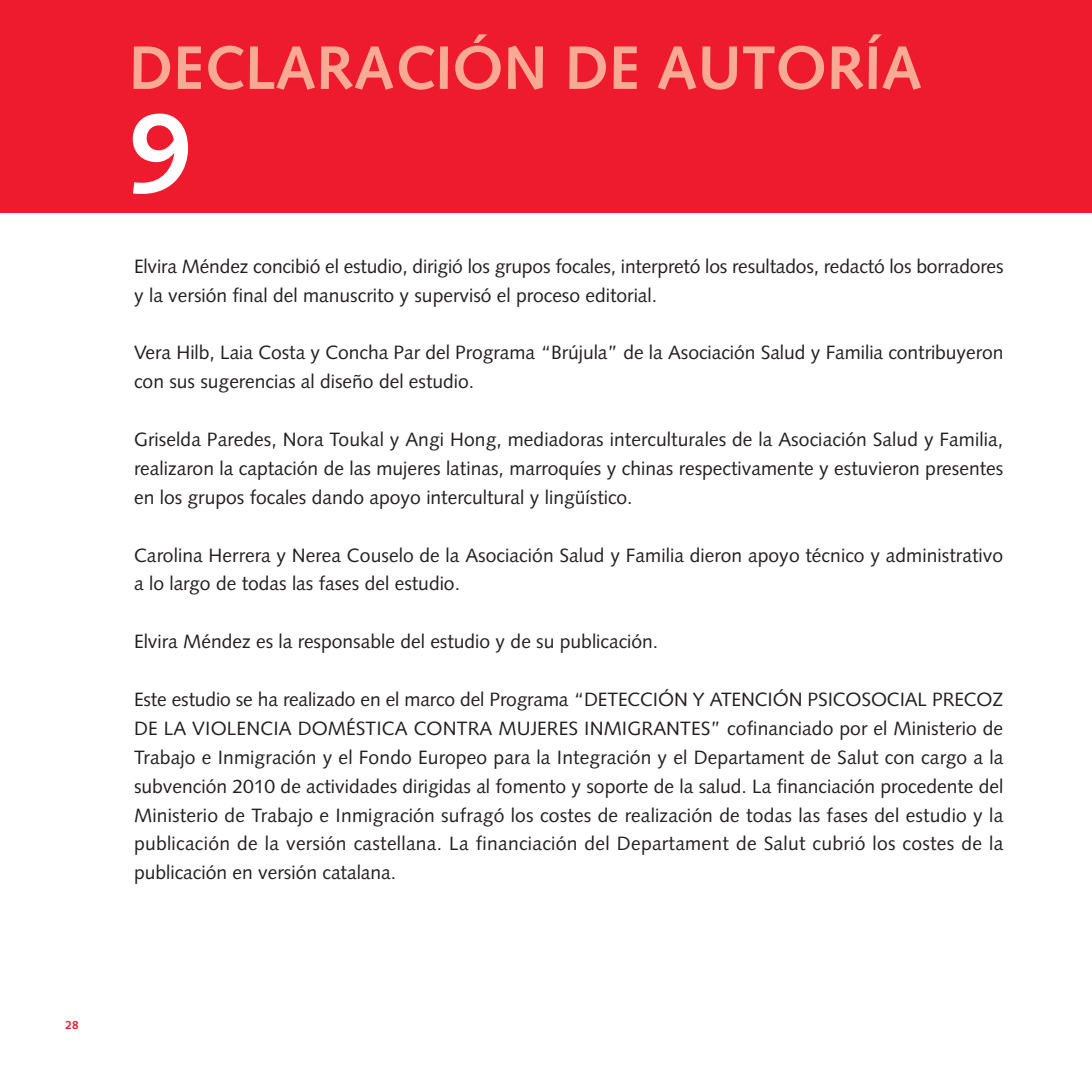
<style>
.page{position:relative;width:1092px;height:1092px;background:#fff}
.page>*{position:absolute;margin:0;border:0;box-sizing:border-box;transform-origin:0 0}
.t1{font:700 113.75px "Syntax";color:#fff}
.t2{font:700 61.25px "Syntax";color:#f8aa95}
.t3{font:19.25px/28.9px "Syntax";color:#231f20}
.t4{font:700 11.72px "Syntax";color:#ed1b2d}
</style>
<div class="page">
<div style="left:0;top:0;width:1091px;height:213px;background:#ed1b2d"></div>
<h2 class="t2" style="left:129px;top:43px;width:794px">DECLARACIÓN DE AUTORÍA</h2>
<h1 class="t1" style="left:129px;top:107px;width:65px">9</h1>
<p class="t3" style="left:134px;top:253px;width:870px">Elvira Méndez concibió el estudio, dirigió los grupos focales, interpretó los resultados, redactó los borradores y la versión final del manuscrito y supervisó el proceso editorial.</p>
<p class="t3" style="left:134px;top:340px;width:870px">Vera Hilb, Laia Costa y Concha Par del Programa “Brújula” de la Asociación Salud y Familia contribuyeron con sus sugerencias al diseño del estudio.</p>
<p class="t3" style="left:134px;top:426px;width:870px;text-align:justify">Griselda Paredes, Nora Toukal y Angi Hong, mediadoras interculturales de la Asociación Salud y Familia, realizaron la captación de las mujeres latinas, marroquíes y chinas respectivamente y estuvieron presentes en los grupos focales dando apoyo intercultural y lingüístico.</p>
<p class="t3" style="left:134px;top:542px;width:870px">Carolina Herrera y Nerea Couselo de la Asociación Salud y Familia dieron apoyo técnico y administrativo a lo largo de todas las fases del estudio.</p>
<p class="t3" style="left:134px;top:629px;width:525px">Elvira Méndez es la responsable del estudio y de su publicación.</p>
<p class="t3" style="left:134px;top:686px;width:870px;text-align:justify">Este estudio se ha realizado en el marco del Programa “DETECCIÓN Y ATENCIÓN PSICOSOCIAL PRECOZ DE LA VIOLENCIA DOMÉSTICA CONTRA MUJERES INMIGRANTES” cofinanciado por el Ministerio de Trabajo e Inmigración y el Fondo Europeo para la Integración y el Departament de Salut con cargo a la subvención 2010 de actividades dirigidas al fomento y soporte de la salud. La financiación procedente del Ministerio de Trabajo e Inmigración sufragó los costes de realización de todas las fases del estudio y la publicación de la versión castellana. La financiación del Departament de Salut cubrió los costes de la publicación en versión catalana.</p>
<p class="t4" style="left:65px;top:1020px;width:15px">28</p>
</div>
